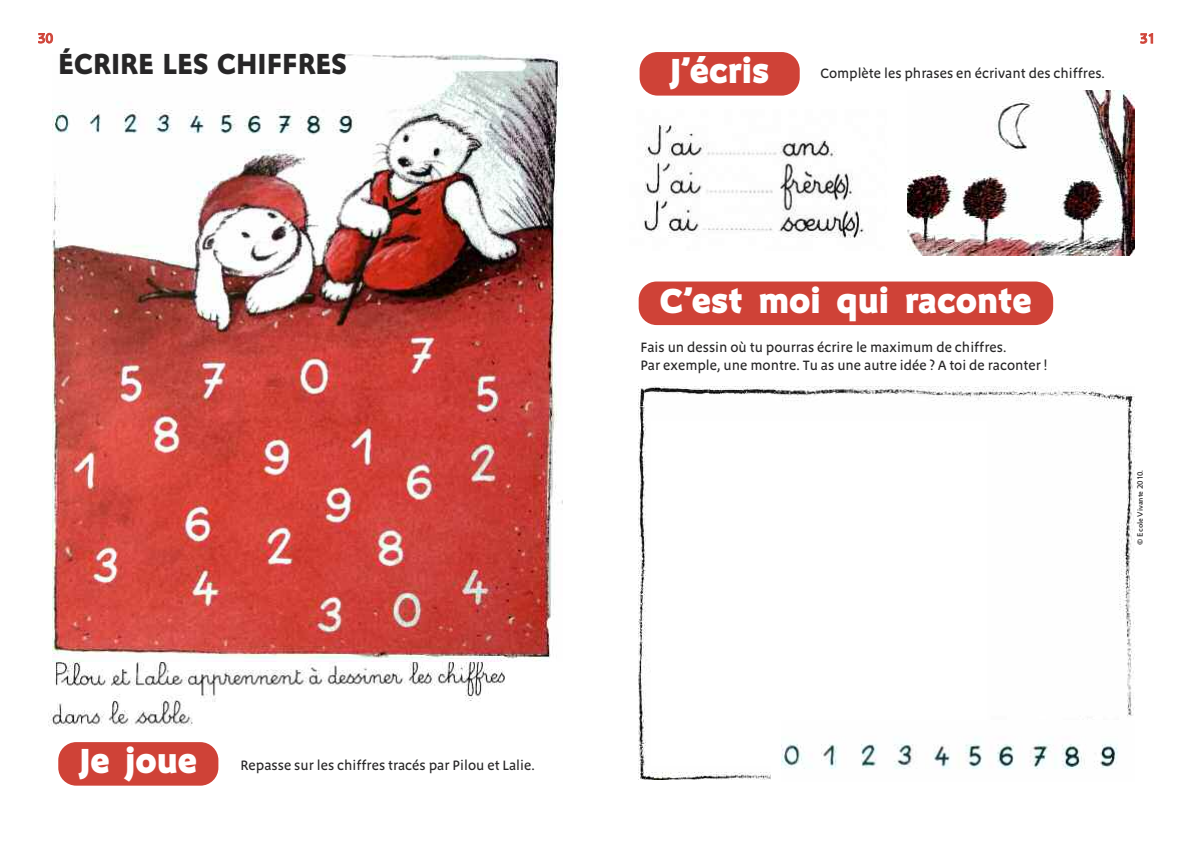
<style>
.page{position:relative;width:1191px;height:842px;background:#fff}
.page>*{position:absolute;margin:0;border:0;box-sizing:border-box;transform-origin:0 0}
.t1{font:900 36px "Megano OT";color:#fff}
.t2{font:700 30px "Megano OT";color:#272627}
.t3{font:500 14px/18px "Megano OT";color:#272627}
.t4{font:500 14px "Legano";color:#cf4237}
.t5{font:500 8px "Legano";color:#272627}
</style>
<div class="page">
<img style="left:48px;top:662px;width:457px;height:65px">
<img style="left:907px;top:91px;width:227px;height:164px">
<img style="left:638px;top:387px;width:496px;height:393px">
<img style="left:52px;top:54px;width:510px;height:607px">
<div style="left:58px;top:742px;width:160px;height:44px;background:#cf4237;border-radius:18px"></div>
<div style="left:639px;top:52px;width:160px;height:44px;background:#cf4237;border-radius:18px"></div>
<div style="left:638px;top:281px;width:415px;height:44px;background:#cf4237;border-radius:18px"></div>
<div style="left:651px;top:421px;width:335px;height:344px;background:#fff"></div>
<img style="left:644px;top:125px;width:222px;height:113px">
<div style="left:771px;top:720px;width:363px;height:61px;background:#fff"></div>
<img style="left:781px;top:737px;width:337px;height:32px">
<p class="t4" style="left:38px;top:34px;width:17px">30</p>
<p class="t4" style="left:1139px;top:34px;width:17px">31</p>
<h2 class="t2" style="left:58px;top:51px;width:290px">ÉCRIRE LES CHIFFRES</h2>
<h1 class="t1" style="left:79px;top:746px;width:119px">Je joue</h1>
<p class="t3" style="left:241px;top:758px;width:296px">Repasse sur les chiffres tracés par Pilou et Lalie.</p>
<h1 class="t1" style="left:670px;top:56px;width:101px">J’écris</h1>
<p class="t3" style="left:820px;top:65px;width:286px">Complète les phrases en écrivant des chiffres.</p>
<h1 class="t1" style="left:660px;top:286px;width:373px">C’est moi qui raconte</h1>
<p class="t3" style="left:640px;top:339px;width:408px">Fais un dessin où tu pourras écrire le maximum de chiffres.<br>Par exemple, une montre. Tu as une autre idée ? A toi de raconter !</p>
<p class="t5" style="left:1137px;top:544px;width:76px;rotate:-90deg">© Ecole Vivante 2010.</p>
</div>
